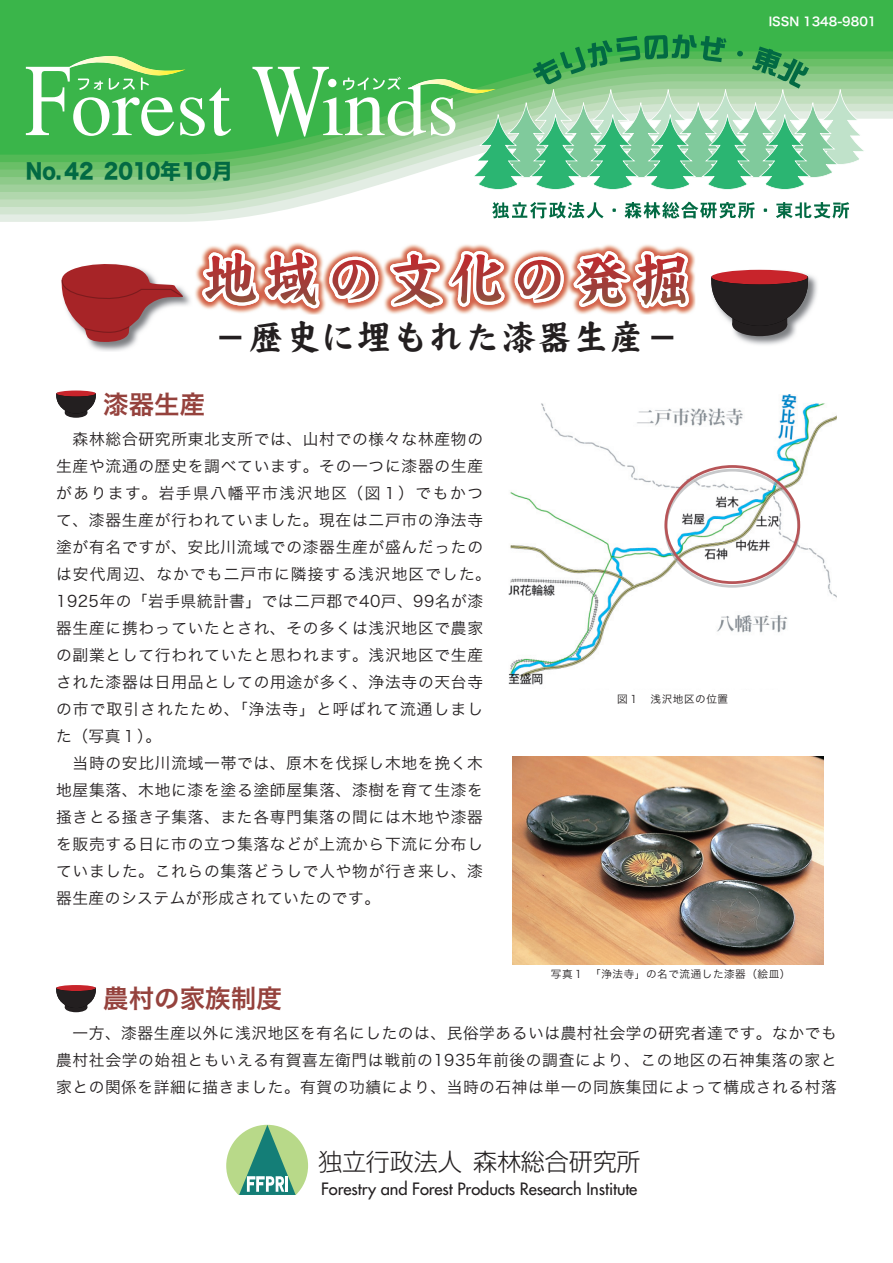
<style>
.page{position:relative;width:893px;height:1263px;background:#fff}
.page>*{position:absolute;margin:0;border:0;box-sizing:border-box;transform-origin:0 0}
.t1{font:36px "DF Gan Shin Kei Std W7 90 msp RKSJ H";color:#231f20}
.t2{font:25.5px "Hira Kaku Pro W6 90 msp RKSJ H";color:#95423d}
.t3{font:24.15px "Shin Go Pr 6 N Light 90 msp RKSJ H";letter-spacing:-.01em;color:#231f20}
.t4{font:21px "Hira Kaku Std W8 90 msp RKSJ H";color:#026a43;scale:.9 1}
.t5{font:16.5px "Futura";letter-spacing:-.005em;color:#231f20}
.t6{font:15.75px/27px "Hira Kaku Pro W3 90 msp RKSJ H";letter-spacing:.045em;color:#231f20}
.t7{font:12px "Hira Kaku Pro W6 90 msp RKSJ H";color:#fff}
.t8{font:10.65px "Hira Kaku Pro W3 90 msp RKSJ H";letter-spacing:.05em;color:#231f20}
</style>
<div class="page">
<svg style="left:0;top:214px;width:603px;height:8px"></svg>
<svg style="left:0;top:207px;width:768px;height:7px"></svg>
<svg style="left:0;top:199px;width:690px;height:8px"></svg>
<svg style="left:0;top:192px;width:353px;height:7px;background:#bddcba"></svg>
<div style="left:0;top:0;width:893px;height:155px;background:#3ab54a"></div>
<svg style="left:492px;top:202px;width:112px;height:16px"></svg>
<svg style="left:612px;top:208px;width:4px;height:4px"></svg>
<svg style="left:624px;top:202px;width:131px;height:17px"></svg>
<svg style="left:764px;top:208px;width:3px;height:4px"></svg>
<svg style="left:776px;top:202px;width:73px;height:17px"></svg>
<svg style="left:26px;top:56px;width:205px;height:80px"></svg>
<svg style="left:252px;top:35px;width:614px;height:155px;background:#7fca8e"></svg>
<svg style="left:226px;top:1125px;width:82px;height:70px"></svg>
<hr style="left:285px;top:1176px;width:3px;height:16px;background:#fff">
<img style="left:195px;top:242px;width:500px;height:73px">
<svg style="left:202px;top:249px;width:487px;height:59px"></svg>
<img style="left:713px;top:269px;width:104px;height:76px">
<div style="left:732px;top:313px;width:55px;height:23px;background:#231f20;border-radius:50%"></div>
<div style="left:711px;top:270px;width:97px;height:15px;background:#c8242b;border-radius:50%"></div>
<svg style="left:711px;top:275px;width:97px;height:51px"></svg>
<img style="left:88px;top:290px;width:103px;height:61px">
<svg style="left:61px;top:264px;width:123px;height:78px"></svg>
<div style="left:65px;top:408px;width:22px;height:10px;background:#231f20;border-radius:50%"></div>
<svg style="left:56px;top:390px;width:40px;height:7px"></svg>
<svg style="left:56px;top:393px;width:40px;height:20px"></svg>
<div style="left:65px;top:1003px;width:22px;height:9px;background:#231f20;border-radius:50%"></div>
<div style="left:56px;top:985px;width:40px;height:6px;background:#c8242b;border-radius:50%"></div>
<svg style="left:56px;top:987px;width:40px;height:21px"></svg>
<img style="left:513px;top:757px;width:311px;height:207px">
<img style="left:509px;top:394px;width:328px;height:291px">
<img style="left:664px;top:584px;width:136px;height:4px">
<svg style="left:664px;top:465px;width:136px;height:119px"></svg>
<p class="t4" style="left:26px;top:163px;width:231px">No.42 2010年10月</p>
<p class="t7" style="left:769px;top:17px;width:109px">ISSN 1348-9801</p>
<p class="t1" style="left:212px;top:323px;width:469px">－歴史に埋もれた漆器生産－</p>
<p class="t2" style="left:103px;top:395px;width:104px">漆器生産</p>
<p class="t6" style="left:56px;top:428px;width:436px">　森林総合研究所東北支所では、山村での様々な林産物の生産や流通の歴史を調べています。その一つに漆器の生産があります。岩手県八幡平市浅沢地区（図１）でもかつて、漆器生産が行われていました。現在は二戸市の浄法寺塗が有名ですが、安比川流域での漆器生産が盛んだったのは安代周辺、なかでも二戸市に隣接する浅沢地区でした。<br>1925年の「岩手県統計書」では二戸郡で40戸、99名が漆器生産に携わっていたとされ、その多くは浅沢地区で農家の副業として行われていたと思われます。浅沢地区で生産された漆器は日用品としての用途が多く、浄法寺の天台寺の市で取引されたため、「浄法寺」と呼ばれて流通しました（写真１）。<br>　当時の安比川流域一帯では、原木を伐採し木地を挽く木地屋集落、木地に漆を塗る塗師屋集落、漆樹を育て生漆を掻きとる掻き子集落、また各専門集落の間には木地や漆器を販売する日に市の立つ集落などが上流から下流に分布していました。これらの集落どうしで人や物が行き来し、漆器生産のシステムが形成されていたのです。</p>
<p class="t8" style="left:617px;top:695px;width:113px">図１　浅沢地区の位置</p>
<p class="t8" style="left:551px;top:970px;width:241px">写真１　「浄法寺」の名で流通した漆器（絵皿）</p>
<p class="t2" style="left:103px;top:989px;width:180px">農村の家族制度</p>
<p class="t6" style="left:56px;top:1022px;width:782px;text-align:justify">　一方、漆器生産以外に浅沢地区を有名にしたのは、民俗学あるいは農村社会学の研究者達です。なかでも農村社会学の始祖ともいえる有賀喜左衛門は戦前の1935年前後の調査により、この地区の石神集落の家と家との関係を詳細に描きました。有賀の功績により、当時の石神は単一の同族集団によって構成される村落</p>
<p class="t3" style="left:318px;top:1153px;width:324px">独立行政法人 森林総合研究所</p>
<p class="t5" style="left:321px;top:1180px;width:318px">Forestry and Forest Products Research Institute</p>
</div>
